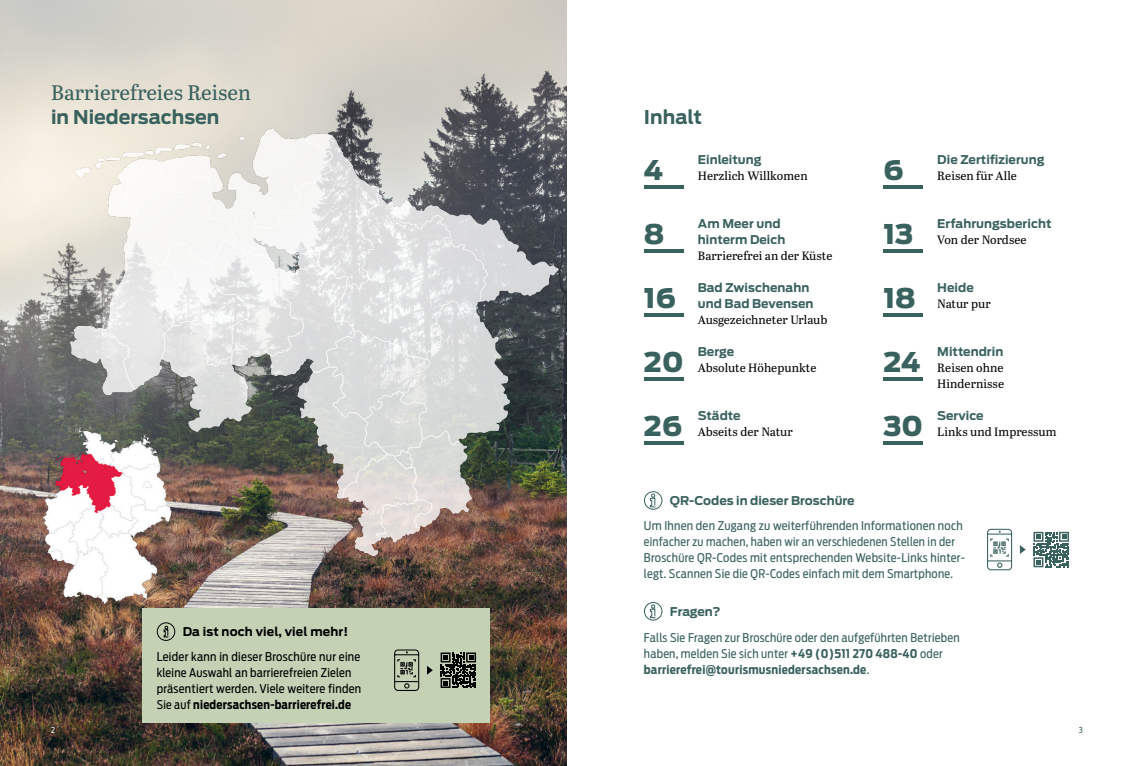
<style>
.page{position:relative;width:1134px;height:766px;background:#fff}
.page>*{position:absolute;margin:0;border:0;box-sizing:border-box;transform-origin:0 0}
.t1{font:900 27px "Antenna";color:#39615e}
.t2{font:21px "Abril Text";color:#39615e}
.t3{font:700 18.9px "Antenna";color:#39615e}
.t4{font:12px/16px "Antenna Cond";letter-spacing:.02em;color:#39615e}
.t5{font:12px/16px "Abril Text";letter-spacing:.005em;color:#000}
.t6{font:700 12px/16px "Antenna";letter-spacing:.005em;color:#39615e}
.t7{font:12px/16px "Antenna Cond";letter-spacing:.02em;color:#000}
.t8{font:700 12px "Antenna";letter-spacing:.01em;color:#000}
.t9{font:8.1px "Antenna Cond";color:#fff}
.t10{font:8.1px "Antenna Cond";color:#39615e}
.s1{font-weight:700}
</style>
<div class="page">
<img style="left:0;top:0;width:567px;height:765px">
<img style="left:70px;top:119px;width:497px;height:444px">
<img style="left:35px;top:420px;width:145px;height:193px">
<hr style="left:644px;top:185px;width:40px;height:4px;background:#39615e">
<hr style="left:644px;top:249px;width:40px;height:4px;background:#39615e">
<hr style="left:644px;top:313px;width:40px;height:4px;background:#39615e">
<hr style="left:644px;top:377px;width:40px;height:4px;background:#39615e">
<hr style="left:644px;top:441px;width:40px;height:4px;background:#39615e">
<hr style="left:883px;top:185px;width:40px;height:4px;background:#39615e">
<hr style="left:883px;top:249px;width:40px;height:4px;background:#39615e">
<hr style="left:883px;top:313px;width:40px;height:4px;background:#39615e">
<hr style="left:883px;top:377px;width:40px;height:4px;background:#39615e">
<hr style="left:883px;top:441px;width:40px;height:4px;background:#39615e">
<svg style="left:650px;top:493px;width:5px;height:14px"></svg>
<div style="left:644px;top:491px;width:18px;height:18px;border:1px solid #39615e;border-radius:50%"></div>
<svg style="left:650px;top:604px;width:5px;height:14px"></svg>
<div style="left:644px;top:602px;width:18px;height:18px;border:1px solid #39615e;border-radius:50%"></div>
<svg style="left:987px;top:528px;width:25px;height:42px"></svg>
<svg style="left:1020px;top:545px;width:6px;height:9px"></svg>
<svg style="left:1033px;top:531px;width:36px;height:36px"></svg>
<div style="left:143px;top:608px;width:347px;height:115px;background:#c5d1b5"></div>
<div style="left:157px;top:622px;width:18px;height:18px;border:1px solid #000;border-radius:50%"></div>
<svg style="left:164px;top:625px;width:4px;height:12px"></svg>
<svg style="left:394px;top:649px;width:25px;height:41px"></svg>
<svg style="left:427px;top:666px;width:6px;height:8px"></svg>
<svg style="left:441px;top:652px;width:35px;height:35px"></svg>
<h2 class="t2" style="left:51px;top:77px;width:201px">Barrierefreies Reisen</h2>
<h3 class="t3" style="left:51px;top:104px;width:170px">in Niedersachsen</h3>
<p class="t8" style="left:183px;top:623px;width:167px">Da ist noch viel, viel mehr!</p>
<p class="t7" style="left:157px;top:648px;width:206px">Leider kann in dieser Broschüre nur eine kleine Auswahl an barrierefreien Zielen präsentiert werden. Viele weitere finden Sie auf <span class="s1">niedersachsen-barrierefrei.de</span></p>
<h3 class="t3" style="left:644px;top:104px;width:60px">Inhalt</h3>
<h1 class="t1" style="left:644px;top:151px;width:21px">4</h1>
<p class="t6" style="left:698px;top:152px;width:65px">Einleitung</p>
<p class="t5" style="left:698px;top:167px;width:111px">Herzlich Willkomen</p>
<h1 class="t1" style="left:644px;top:215px;width:22px">8</h1>
<p class="t6" style="left:698px;top:216px;width:89px">Am Meer und hinterm Deich</p>
<p class="t5" style="left:698px;top:247px;width:136px">Barrierefrei an der Küste</p>
<h1 class="t1" style="left:644px;top:279px;width:34px">16</h1>
<p class="t6" style="left:698px;top:280px;width:117px">Bad Zwischenahn und Bad Bevensen</p>
<p class="t5" style="left:698px;top:311px;width:131px">Ausgezeichneter Urlaub</p>
<h1 class="t1" style="left:644px;top:343px;width:41px">20</h1>
<p class="t6" style="left:698px;top:344px;width:38px">Berge</p>
<p class="t5" style="left:698px;top:359px;width:120px">Absolute Höhepunkte</p>
<h1 class="t1" style="left:644px;top:407px;width:40px">26</h1>
<p class="t6" style="left:698px;top:408px;width:44px">Städte</p>
<p class="t5" style="left:698px;top:423px;width:96px">Abseits der Natur</p>
<p class="t6" style="left:670px;top:492px;width:186px">QR-Codes in dieser Broschüre</p>
<h1 class="t1" style="left:883px;top:151px;width:22px">6</h1>
<p class="t6" style="left:937px;top:152px;width:109px">Die Zertifizierung</p>
<p class="t5" style="left:937px;top:167px;width:81px">Reisen für Alle</p>
<h1 class="t1" style="left:883px;top:215px;width:31px">13</h1>
<p class="t6" style="left:937px;top:216px;width:116px">Erfahrungsbericht</p>
<p class="t5" style="left:937px;top:231px;width:91px">Von der Nordsee</p>
<h1 class="t1" style="left:883px;top:279px;width:34px">18</h1>
<p class="t6" style="left:937px;top:280px;width:38px">Heide</p>
<p class="t5" style="left:937px;top:295px;width:55px">Natur pur</p>
<h1 class="t1" style="left:883px;top:343px;width:39px">24</h1>
<p class="t6" style="left:937px;top:344px;width:68px">Mittendrin</p>
<p class="t5" style="left:937px;top:359px;width:68px">Reisen ohne<br>Hindernisse</p>
<h1 class="t1" style="left:883px;top:407px;width:41px">30</h1>
<p class="t6" style="left:937px;top:408px;width:48px">Service</p>
<p class="t5" style="left:937px;top:423px;width:121px">Links und Impressum</p>
<p class="t4" style="left:644px;top:517px;width:322px">Um Ihnen den Zugang zu weiterführenden Informationen noch einfacher zu machen, haben wir an verschiedenen Stellen in der Broschüre QR-Codes mit entsprechenden Website-Links hinter&shy;legt. Scannen Sie die QR-Codes einfach mit dem Smartphone.</p>
<p class="t6" style="left:670px;top:603px;width:52px">Fragen?</p>
<p class="t4" style="left:644px;top:629px;width:317px">Falls Sie Fragen zur Broschüre oder den aufgeführten Betrieben haben, melden Sie sich unter <span class="s1">+49 (0)511 270 488-40</span> oder <span class="s1">barrierefrei@tourismusniedersachsen.de</span>.</p>
<p class="t9" style="left:51px;top:725px;width:6px">2</p>
<p class="t10" style="left:1079px;top:725px;width:5px">3</p>
</div>
